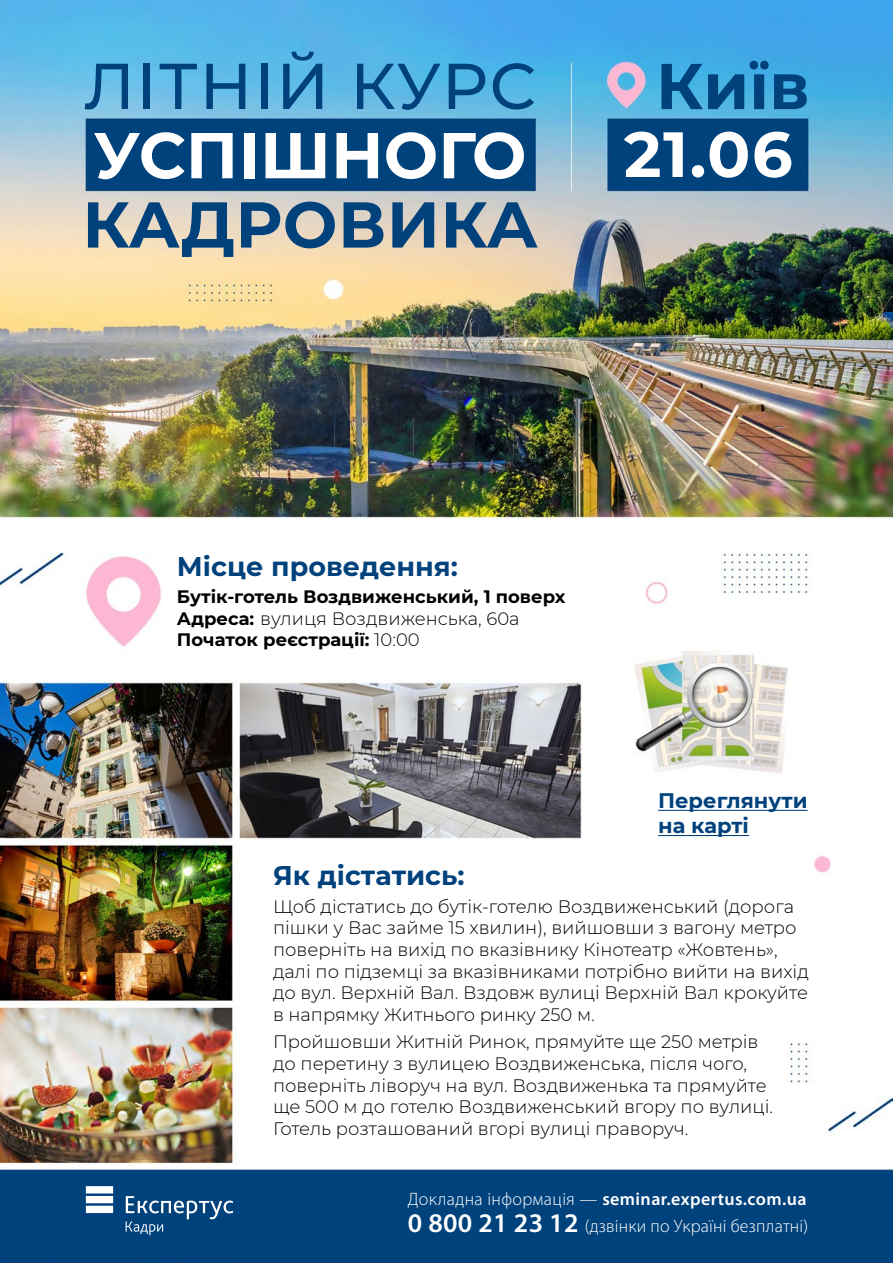
<style>
.page{position:relative;width:893px;height:1263px;background:#fff}
.page>*{position:absolute;margin:0;border:0;box-sizing:border-box;transform-origin:0 0}
.t1{font:700 64.65px "Montserrat";letter-spacing:.01em;color:#01427d}
.t2{font:500 64.65px "Montserrat";letter-spacing:.025em;color:#01427d}
.t3{font:700 64.65px "Montserrat";color:#fff}
.t4{font:700 63.75px "Montserrat";color:#fff}
.t5{font:700 27px "Montserrat";color:#01427d}
.t6{font:700 21px/25.2px "Montserrat";color:#01427d}
.t7{font:300 18px/21.6px "Montserrat";color:#000}
.t8{font:700 18px/21.6px "Montserrat";color:#000}
.t9{font:300 18px/27px "Myriad Pro";letter-spacing:.01em;color:#fff}
.s1{font-weight:300}
.s2{font-weight:600}
.s3{font-weight:600;font-size:27px}
</style>
<div class="page">
<img style="left:0;top:0;width:893px;height:1263px">
<hr style="left:658px;top:810px;width:150px;height:1px;background:#01427d">
<hr style="left:658px;top:835px;width:91px;height:1px;background:#01427d">
<svg style="left:86px;top:1186px;width:27px;height:27px"></svg>
<svg style="left:126px;top:1196px;width:107px;height:39px;background:#296091"></svg>
<h1 class="t2" style="left:84px;top:41px;width:453px">ЛІТНІЙ КУРС</h1>
<h1 class="t3" style="left:93px;top:109px;width:434px">УСПІШНОГО</h1>
<h1 class="t1" style="left:82px;top:178px;width:457px">КАДРОВИКА</h1>
<h1 class="t1" style="left:656px;top:40px;width:155px">Київ</h1>
<h2 class="t4" style="left:624px;top:108px;width:170px">21.06</h2>
<h3 class="t5" style="left:177px;top:546px;width:282px">Місце проведення:</h3>
<p class="t8" style="left:177px;top:585px;width:390px">Бутік-готель Воздвиженський, 1 поверх<br>Адреса: <span class="s1">вулиця Воздвиженська, 60а<br></span>Початок реєстрації: <span class="s1">10:00</span></p>
<p class="t6" style="left:658px;top:787px;width:151px">Переглянути на карті</p>
<h3 class="t5" style="left:273px;top:856px;width:193px">Як дістатись:</h3>
<p class="t7" style="left:273px;top:895px;width:537px">Щоб дістатись до бутік-готелю Воздвиженський (дорога пішки у Вас займе 15 хвилин), вийшовши з вагону метро поверніть на вихід по вказівнику Кінотеатр «Жовтень», далі по підземці за вказівниками потрібно вийти на вихід до вул. Верхній Вал. Вздовж вулиці Верхній Вал крокуйте в напрямку Житнього ринку 250 м.</p>
<p class="t7" style="left:273px;top:1030px;width:502px">Пройшовши Житній Ринок, прямуйте ще 250 метрів до перетину з вулицею Воздвиженська, після чого, поверніть ліворуч на вул. Воздвиженька та прямуйте ще 500 м до готелю Воздвиженський вгору по вулиці.<br>Готель розташований вгорі вулиці праворуч.</p>
<p class="t9" style="left:408px;top:1185px;width:402px">Докладна інформація — <span class="s2">seminar.expertus.com.ua<br></span><span class="s3">0 800 21 23 12</span> (дзвінки по Україні безплатні)</p>
</div>
